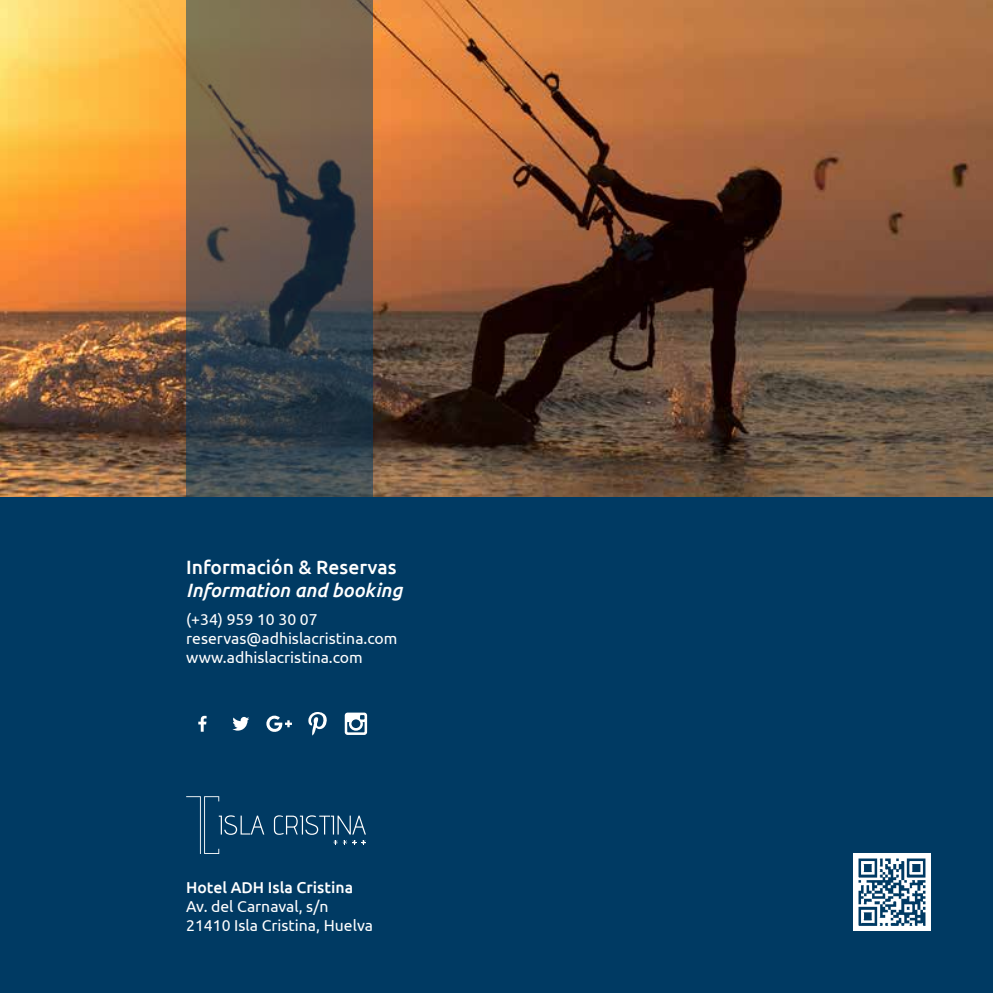
<style>
.page{position:relative;width:993px;height:993px;background:#fff}
.page>*{position:absolute;margin:0;border:0;box-sizing:border-box;transform-origin:0 0}
.t1{font:italic 500 19.25px "Ubuntu";color:#fff}
.t2{font:500 19.25px "Ubuntu";color:#fff}
.t3{font:15.75px/18.9px "Ubuntu";color:#fff}
.t4{font:500 15.75px "Ubuntu";color:#fff}
</style>
<div class="page">
<div style="left:0;top:400px;width:992px;height:592px;background:#003a63"></div>
<img style="left:0;top:0;width:992px;height:496px">
<svg style="left:186px;top:0;width:186px;height:854px"></svg>
<img style="left:853px;top:853px;width:77px;height:77px">
<div style="left:186px;top:707px;width:33px;height:32px;background:#003a63"></div>
<svg style="left:198px;top:715px;width:8px;height:16px"></svg>
<div style="left:224px;top:707px;width:33px;height:32px;background:#003a63"></div>
<svg style="left:232px;top:716px;width:17px;height:14px"></svg>
<div style="left:263px;top:707px;width:32px;height:32px;background:#003a63"></div>
<svg style="left:266px;top:715px;width:26px;height:17px"></svg>
<div style="left:339px;top:707px;width:33px;height:32px;background:#003a63"></div>
<svg style="left:344px;top:712px;width:23px;height:22px"></svg>
<div style="left:301px;top:707px;width:33px;height:32px;background:#003a63"></div>
<svg style="left:308px;top:712px;width:19px;height:23px"></svg>
<svg style="left:186px;top:796px;width:78px;height:57px"></svg>
<svg style="left:274px;top:815px;width:92px;height:29px"></svg>
<p class="t2" style="left:186px;top:554px;width:212px">Información &amp; Reservas</p>
<p class="t1" style="left:186px;top:577px;width:218px">Information and booking</p>
<p class="t3" style="left:186px;top:609px;width:213px">(+34) 959 10 30 07 reservas@adhislacristina.com www.adhislacristina.com</p>
<p class="t4" style="left:186px;top:877px;width:168px">Hotel ADH Isla Cristina</p>
<p class="t3" style="left:186px;top:896px;width:188px">Av. del Carnaval, s/n<br>21410 Isla Cristina, Huelva</p>
</div>
